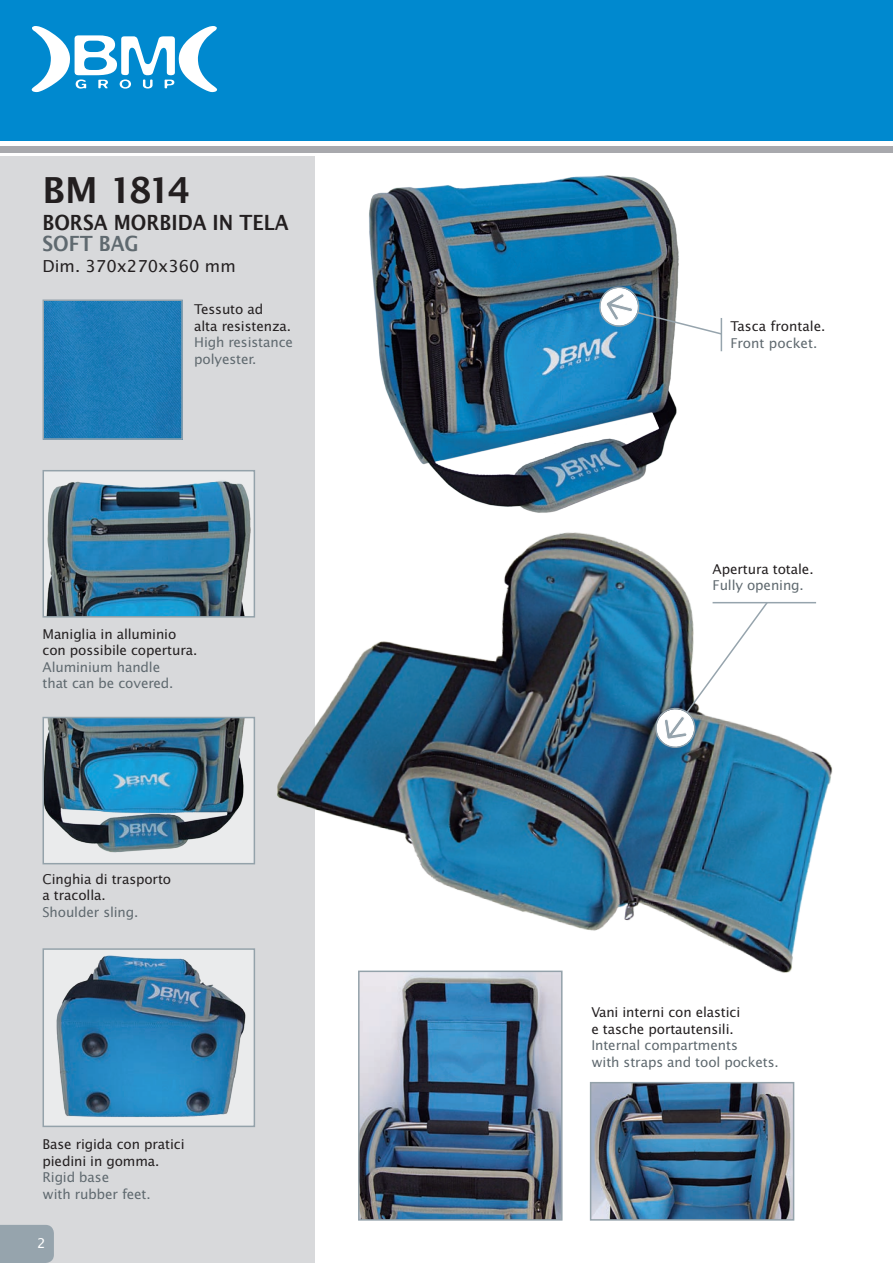
<style>
.page{position:relative;width:893px;height:1263px;background:#fff}
.page>*{position:absolute;margin:0;border:0;box-sizing:border-box;transform-origin:0 0}
.t1{font:600 36px "Lucida Sans";letter-spacing:-.1em;color:#231f20}
.t2{font:600 21px "Lucida Sans";color:#231f20;scale:.9 1}
.t3{font:600 21px "Lucida Sans";color:#5f696f;scale:.9 1}
.t4{font:16.5px "Lucida Sans";color:#231f20}
.t5{font:13.5px "Lucida Sans";letter-spacing:-.01em;color:#231f20}
.t6{font:13.5px "Lucida Sans";letter-spacing:-.01em;color:#5f696f}
.t7{font:13.5px "Lucida Sans";color:#fff}
</style>
<div class="page">
<div style="left:0;top:146px;width:893px;height:7px;background:#a8a9ad"></div>
<div style="left:0;top:0;width:893px;height:141px;background:#0089cf"></div>
<svg style="left:31px;top:26px;width:186px;height:66px"></svg>
<div style="left:0;top:156px;width:315px;height:1107px;background:#d8d9db"></div>
<img style="left:208px;top:532px;width:625px;height:441px">
<img style="left:369px;top:175px;width:310px;height:338px">
<img style="left:46px;top:951px;width:206px;height:173px">
<div style="left:43px;top:948px;width:212px;height:179px;border:2px solid #94a2aa"></div>
<img style="left:46px;top:302px;width:134px;height:135px">
<div style="left:43px;top:299px;width:140px;height:141px;border:2px solid #96a4ad"></div>
<img style="left:46px;top:473px;width:206px;height:141px">
<div style="left:43px;top:470px;width:212px;height:147px;border:2px solid #94a2aa"></div>
<div style="left:0;top:1225px;width:54px;height:38px;background:#96a4ad"></div>
<img style="left:46px;top:720px;width:206px;height:141px">
<div style="left:43px;top:717px;width:212px;height:147px;border:2px solid #94a2aa"></div>
<img style="left:361px;top:973px;width:199px;height:244px">
<div style="left:358px;top:970px;width:205px;height:250px;border:2px solid #94a2aa"></div>
<img style="left:593px;top:1085px;width:198px;height:132px">
<div style="left:590px;top:1082px;width:204px;height:138px;border:2px solid #94a2aa"></div>
<hr style="left:713px;top:602px;width:103px;height:1px;background:#96a4ad">
<hr style="left:721px;top:318px;width:1px;height:33px;background:#96a4ad">
<img style="left:597px;top:285px;width:126px;height:51px">
<svg style="left:653px;top:600px;width:116px;height:151px"></svg>
<p class="t1" style="left:43px;top:170px;width:150px">BM 1814</p>
<p class="t2" style="left:43px;top:211px;width:275px">BORSA MORBIDA IN TELA</p>
<p class="t3" style="left:43px;top:232px;width:108px">SOFT BAG</p>
<p class="t4" style="left:43px;top:256px;width:195px">Dim. 370x270x360 mm</p>
<p class="t5" style="left:194px;top:301px;width:71px">Tessuto ad</p>
<p class="t5" style="left:194px;top:318px;width:98px">alta resistenza.</p>
<p class="t6" style="left:194px;top:334px;width:100px">High resistance</p>
<p class="t6" style="left:194px;top:351px;width:64px">polyester.</p>
<p class="t5" style="left:43px;top:625px;width:135px">Maniglia in alluminio</p>
<p class="t5" style="left:43px;top:642px;width:156px">con possibile copertura.</p>
<p class="t6" style="left:43px;top:658px;width:119px">Aluminium handle</p>
<p class="t6" style="left:43px;top:675px;width:133px">that can be covered.</p>
<p class="t5" style="left:43px;top:871px;width:130px">Cinghia di trasporto</p>
<p class="t5" style="left:43px;top:887px;width:65px">a tracolla.</p>
<p class="t6" style="left:43px;top:904px;width:97px">Shoulder sling.</p>
<p class="t5" style="left:43px;top:1136px;width:144px">Base rigida con pratici</p>
<p class="t5" style="left:43px;top:1152px;width:118px">piedini in gomma.</p>
<p class="t6" style="left:43px;top:1169px;width:68px">Rigid base</p>
<p class="t6" style="left:43px;top:1185px;width:110px">with rubber feet.</p>
<p class="t7" style="left:37px;top:1235px;width:10px">2</p>
<p class="t5" style="left:730px;top:318px;width:97px">Tasca frontale.</p>
<p class="t6" style="left:730px;top:335px;width:88px">Front pocket.</p>
<p class="t5" style="left:713px;top:561px;width:103px">Apertura totale.</p>
<p class="t6" style="left:713px;top:577px;width:93px">Fully opening.</p>
<p class="t5" style="left:591px;top:1004px;width:150px">Vani interni con elastici</p>
<p class="t5" style="left:591px;top:1020px;width:144px">e tasche portautensili.</p>
<p class="t6" style="left:591px;top:1037px;width:148px">Internal compartments</p>
<p class="t6" style="left:591px;top:1053px;width:189px">with straps and tool pockets.</p>
</div>
